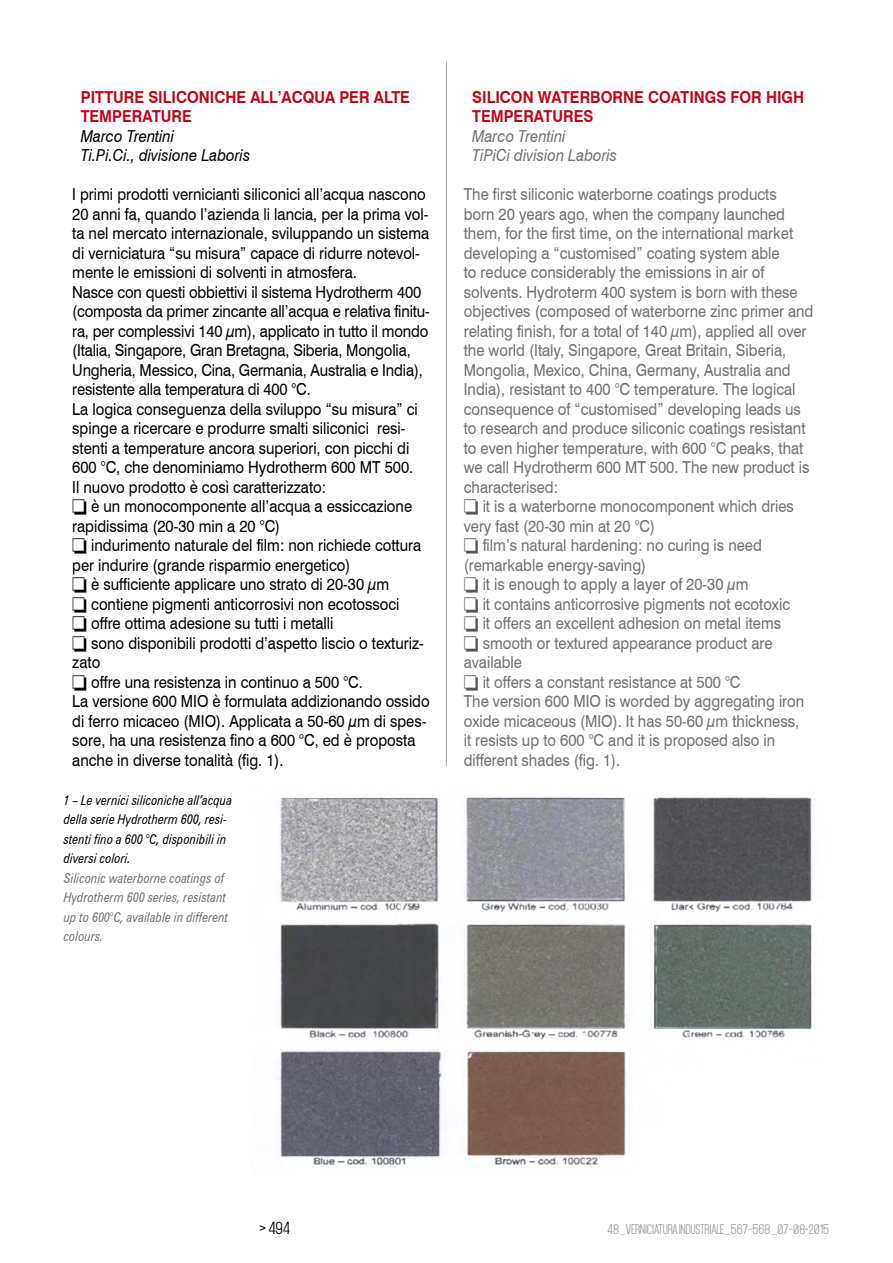
<style>
.page{position:relative;width:893px;height:1263px;background:#fff}
.page>*{position:absolute;margin:0;border:0;box-sizing:border-box;transform-origin:0 0}
.Testo{font:16.5px/19.5px "Swiss 721 BT";color:#000;scale:.9 1}
.Testo-2{font:16.5px/19.5px "Swiss 721 BT";color:#707172;scale:.9 1}
.Testo-3{font:700 16.5px/19.5px "Swiss 721 BT";color:#c00418;scale:.9 1}
.Testo-4{font:italic 16.5px "Swiss 721 BT";color:#000;scale:.9 1}
.Testo-5{font:italic 16.5px "Swiss 721 BT";color:#707172;scale:.9 1}
.t1{font:15px "Mohave";color:#000}
.Cartolina{font:italic 13.5px/19.5px "Zurich BT";color:#000;scale:.8 1}
.Cartolina-2{font:italic 13.5px/19.5px "Zurich BT";color:#707172;scale:.8 1}
.t2{font:12px "Mohave";letter-spacing:-.03em;color:#9c9e9f}
.s1{color:#58585a}
</style>
<div class="page">
<img style="left:279px;top:797px;width:533px;height:371px">
<hr style="left:446px;top:61px;width:1px;height:705px;background:#b5adaa">
<p class="Testo-3" style="left:81px;top:87px;width:367px">PITTURE SILICONICHE ALL’ACQUA PER ALTE<br>TEMPERATURE</p>
<p class="Testo-4" style="left:81px;top:126px;width:105px">Marco Trentini</p>
<p class="Testo-4" style="left:81px;top:145px;width:190px">Ti.Pi.Ci., divisione Laboris</p>
<p class="Testo" style="left:72px;top:185px;width:398px">I primi prodotti vernicianti siliconici all’acqua nascono 20 anni fa, quando l’azienda li lancia, per la prima vol&shy;ta nel mercato internazionale, sviluppando un sistema di verniciatura “su misura” capace di ridurre notevol&shy;mente le emissioni di solventi in atmosfera.</p>
<p class="Testo" style="left:72px;top:282px;width:399px">Nasce con questi obbiettivi il sistema Hydrotherm 400 (composta da primer zincante all’acqua e relativa finitu&shy;ra, per complessivi 140 µm), applicato in tutto il mondo (Italia, Singapore, Gran Bretagna, Siberia, Mongolia, Ungheria, Messico, Cina, Germania, Australia e India), resistente alla temperatura di 400 °C.</p>
<p class="Testo" style="left:72px;top:399px;width:385px">La logica conseguenza della sviluppo “su misura” ci spinge a ricercare e produrre smalti siliconici resi&shy;stenti a temperature ancora superiori, con picchi di 600 °C, che denominiamo Hydrotherm 600 MT 500.</p>
<p class="Testo" style="left:72px;top:477px;width:284px">Il nuovo prodotto è così caratterizzato:</p>
<p class="Testo" style="left:72px;top:497px;width:379px">□ è un monocomponente all’acqua a essiccazione rapidissima (20-30 min a 20 °C)</p>
<p class="Testo" style="left:72px;top:536px;width:389px">□ indurimento naturale del film: non richiede cottura per indurire (grande risparmio energetico)</p>
<p class="Testo" style="left:72px;top:575px;width:354px">□ è sufficiente applicare uno strato di 20-30 µm</p>
<p class="Testo" style="left:72px;top:594px;width:365px">□ contiene pigmenti anticorrosivi non ecotossoci</p>
<p class="Testo" style="left:72px;top:614px;width:292px">□ offre ottima adesione su tutti i metalli</p>
<p class="Testo" style="left:72px;top:633px;width:392px">□ sono disponibili prodotti d’aspetto liscio o texturiz&shy;zato</p>
<p class="Testo" style="left:72px;top:672px;width:324px">□ offre una resistenza in continuo a 500 °C.</p>
<p class="Testo" style="left:72px;top:692px;width:399px">La versione 600 MIO è formulata addizionando ossido di ferro micaceo (MIO). Applicata a 50-60 µm di spes&shy;sore, ha una resistenza fino a 600 °C, ed è proposta anche in diverse tonalità (fig. 1).</p>
<p class="Cartolina" style="left:64px;top:790px;width:212px">1 – Le vernici siliconiche all’acqua della serie Hydrotherm 600, resi&shy;stenti fino a 600 °C, disponibili in diversi colori.</p>
<p class="Cartolina-2" style="left:64px;top:868px;width:207px">Siliconic waterborne coatings of<br>Hydrotherm 600 series, resistant up to 600°C, available in different colours.</p>
<p class="Testo-3" style="left:472px;top:87px;width:370px">SILICON WATERBORNE COATINGS FOR HIGH<br>TEMPERATURES</p>
<p class="Testo-5" style="left:472px;top:126px;width:105px">Marco Trentini</p>
<p class="Testo-5" style="left:472px;top:145px;width:163px">TiPiCi division Laboris</p>
<p class="Testo-2" style="left:464px;top:185px;width:390px">The first siliconic waterborne coatings products<br>born 20 years ago, when the company launched them, for the first time, on the international market developing a “customised” coating system able<br>to reduce considerably the emissions in air of solvents. Hydroterm 400 system is born with these objectives (composed of waterborne zinc primer and relating finish, for a total of 140 µm), applied all over the world (Italy, Singapore, Great Britain, Siberia, Mongolia, Mexico, China, Germany, Australia and India), resistant to 400 °C temperature. The logical consequence of “customised” developing leads us to research and produce siliconic coatings resistant to even higher temperature, with 600 °C peaks, that we call Hydrotherm 600 MT 500. The new product is characterised:</p>
<p class="Testo-2" style="left:464px;top:497px;width:368px"><span class="s1">□</span> it is a waterborne monocomponent which dries very fast (20-30 min at 20 °C)</p>
<p class="Testo-2" style="left:464px;top:536px;width:333px"><span class="s1">□</span> film’s natural hardening: no curing is need (remarkable energy-saving)</p>
<p class="Testo-2" style="left:464px;top:575px;width:318px"><span class="s1">□</span> it is enough to apply a layer of 20-30 µm</p>
<p class="Testo-2" style="left:464px;top:594px;width:364px"><span class="s1">□</span> it contains anticorrosive pigments not ecotoxic</p>
<p class="Testo-2" style="left:464px;top:614px;width:354px"><span class="s1">□</span> it offers an excellent adhesion on metal items</p>
<p class="Testo-2" style="left:464px;top:633px;width:345px"><span class="s1">□</span> smooth or textured appearance product are available</p>
<p class="Testo-2" style="left:464px;top:672px;width:309px"><span class="s1">□</span> it offers a constant resistance at 500 °C</p>
<p class="Testo-2" style="left:464px;top:692px;width:380px">The version 600 MIO is worded by aggregating iron oxide micaceous (MIO). It has 50-60 µm thickness, it resists up to 600 °C and it is proposed also in different shades (fig. 1).</p>
<p class="t1" style="left:259px;top:1219px;width:32px">&gt; 494</p>
<p class="t2" style="left:608px;top:1221px;width:223px">48_VERNICIATURA INDUSTRIALE_567-568_07-08•2015</p>
</div>
